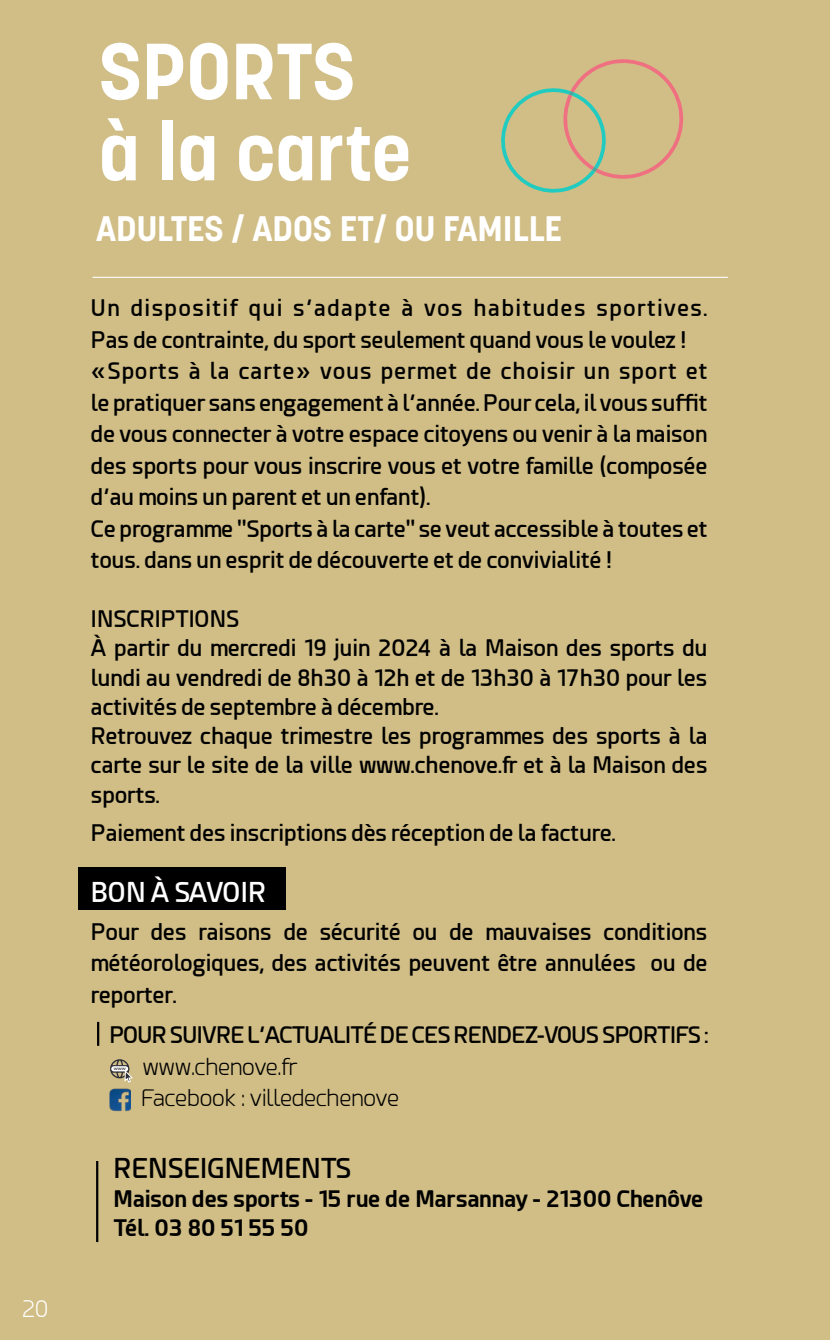
<style>
.page{position:relative;width:830px;height:1340px;background:#fff}
.page>*{position:absolute;margin:0;border:0;box-sizing:border-box;transform-origin:0 0}
.t1{font:700 78.75px/81px "Korolev";color:#fff}
.t2{font:700 35.1px "Korolev";color:#fff}
.t3{font:600 27px "Esphimere";color:#000}
.t4{font:600 27px "Esphimere";color:#fff}
.t5{font:600 22.5px/31.5px "Esphimere";color:#000}
.t6{font:700 22.5px/29.2px "Esphimere";color:#000}
.t7{font:600 22.5px "Esphimere";letter-spacing:-.03em;color:#000}
.t8{font:300 22.5px/31.5px "Esphimere";color:#000}
.t9{font:300 22.5px "Esphimere";color:#fff}
.t10{font:600 4.5px "Montserrat";color:#2e2e36}
</style>
<div class="page">
<div style="left:0;top:0;width:829px;height:1339px;background:#d1be86"></div>
<svg style="left:501px;top:59px;width:183px;height:134px"></svg>
<hr style="left:92px;top:277px;width:635px;height:1px;background:#fff">
<hr style="left:96px;top:1160px;width:2px;height:81px;background:#000">
<div style="left:78px;top:867px;width:207px;height:42px;background:#000"></div>
<hr style="left:97px;top:1021px;width:2px;height:24px;background:#000">
<img style="left:109px;top:1088px;width:22px;height:23px">
<svg style="left:110px;top:1059px;width:22px;height:23px"></svg>
<p class="t9" style="left:22px;top:1295px;width:27px">20</p>
<h1 class="t1" style="left:99px;top:31px;width:313px">SPORTS à la carte</h1>
<h2 class="t2" style="left:96px;top:206px;width:467px">ADULTES / ADOS ET/ OU FAMILLE</h2>
<p class="t5" style="left:91px;top:292px;width:617px">Un dispositif qui s’adapte à vos habitudes sportives.<br>Pas de contrainte, du sport seulement quand vous le voulez ! «Sports à la carte» vous permet de choisir un sport et le pratiquer sans engagement à l’année. Pour cela, il vous suffit de vous connecter à votre espace citoyens ou venir à la maison des sports pour vous inscrire vous et votre famille (composée d’au moins un parent et un enfant).<br>Ce programme "Sports à la carte" se veut accessible à toutes et tous. dans un esprit de découverte et de convivialité !</p>
<p class="t5" style="left:91px;top:604px;width:617px;line-height:29.2px">INSCRIPTIONS<br>À partir du mercredi 19 juin 2024 à la Maison des sports du lundi au vendredi de 8h30 à 12h et de 13h30 à 17h30 pour les activités de septembre à décembre.<br>Retrouvez chaque trimestre les programmes des sports à la carte sur le site de la ville www.chenove.fr et à la Maison des sports.</p>
<p class="t5" style="left:91px;top:816px;width:526px">Paiement des inscriptions dès réception de la facture.</p>
<p class="t4" style="left:91px;top:875px;width:176px">BON À SAVOIR</p>
<p class="t5" style="left:91px;top:915px;width:617px;text-align:justify">Pour des raisons de sécurité ou de mauvaises conditions météorologiques, des activités peuvent être annulées ou de reporter.</p>
<p class="t7" style="left:109px;top:1021px;width:600px">POUR SUIVRE L’ACTUALITÉ DE CES RENDEZ-VOUS SPORTIFS :</p>
<p class="t8" style="left:141px;top:1051px;width:259px">www.chenove.fr<br>Facebook : villedechenove</p>
<p class="t10" style="left:114px;top:1065px;width:14px">www</p>
<p class="t3" style="left:114px;top:1151px;width:239px">RENSEIGNEMENTS</p>
<p class="t6" style="left:114px;top:1183px;width:590px">Maison des sports - 15 rue de Marsannay - 21300 Chenôve<br>Tél. 03 80 51 55 50</p>
</div>
